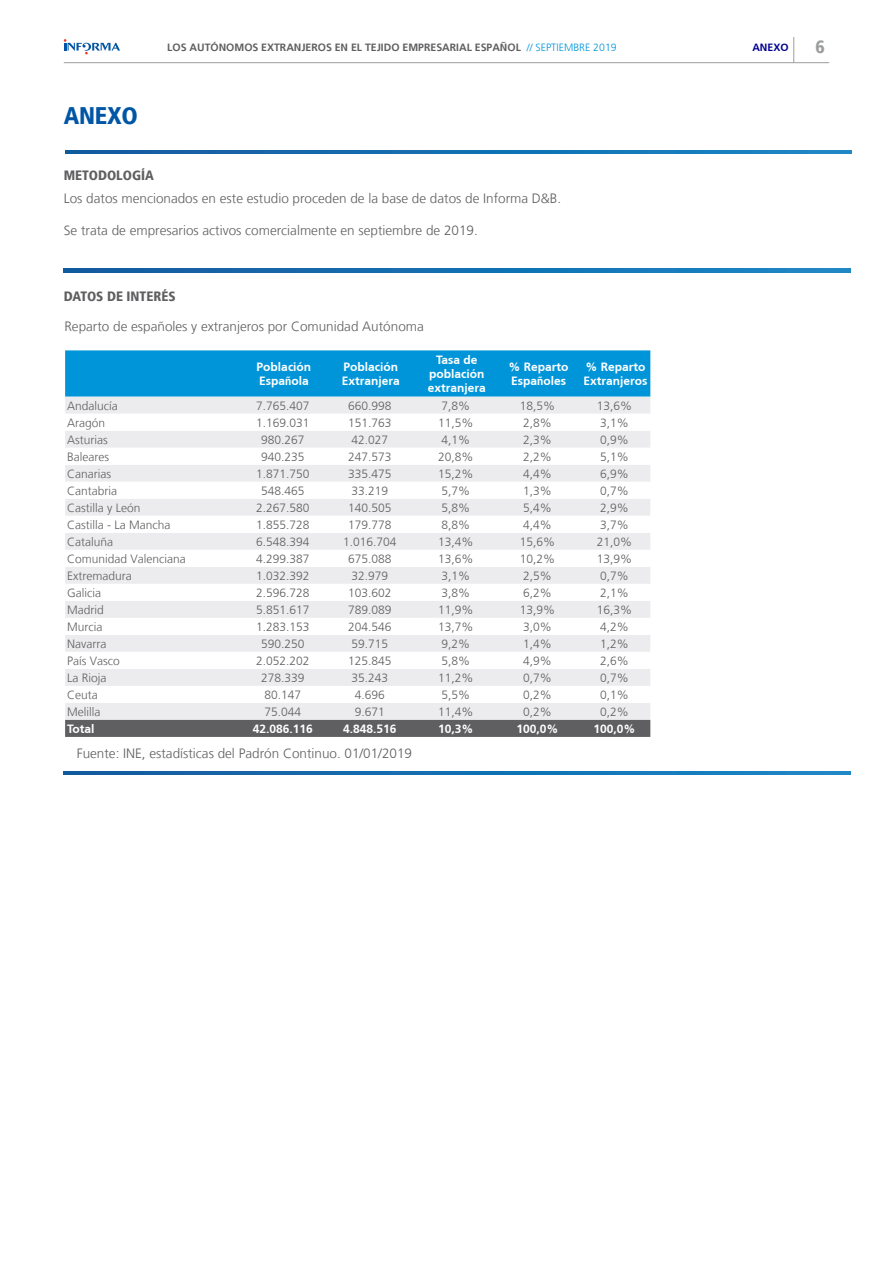
<style>
.page{position:relative;width:893px;height:1263px;background:#fff}
.page>*{position:absolute;margin:0;border:0;box-sizing:border-box;transform-origin:0 0}
.t1{font:900 condensed 24px "Frutiger LT";letter-spacing:-.01em;color:#0155a5}
.t2{font:900 condensed 18px "Frutiger LT";color:#9c9e9e}
.texto{font:300 13.5px "Frutiger LT";color:#5f5f62}
.texto-2{font:900 condensed 13.5px "Frutiger LT";color:#5f5f62}
.texto-3{font:300 12px "Frutiger LT";color:#5f5f62}
.texto-4{font:700 12px/14.4px "Frutiger CE";color:#fff}
.t3{font:700 10.5px "Frutiger Linotype";color:#5f5f62}
.t4{font:700 10.5px "Frutiger CE";color:#000090}
.s1{font-family:"Frutiger LT";font-weight:300;color:#0095d9}
.s2{font-family:"Frutiger LT";font-stretch:condensed}
</style>
<div class="page">
<svg style="left:64px;top:39px;width:56px;height:15px"></svg>
<hr style="left:64px;top:62px;width:765px;height:1px;background:#9c9e9e">
<svg style="left:793px;top:37px;width:1px;height:25px"></svg>
<svg style="left:64px;top:269px;width:786px;height:3px;background:#1570b1"></svg>
<svg style="left:65px;top:150px;width:787px;height:4px;background:#1570b1"></svg>
<div style="left:65px;top:350px;width:585px;height:47px;background:#0095d9"></div>
<div style="left:65px;top:397px;width:585px;height:323px;background:#ececee"></div>
<svg style="left:65px;top:414px;width:585px;height:221px"></svg>
<svg style="left:65px;top:652px;width:585px;height:51px"></svg>
<div style="left:65px;top:720px;width:585px;height:17px;background:#5f5f62"></div>
<svg style="left:64px;top:771px;width:786px;height:3px;background:#1570b1"></svg>
<p class="t1" style="left:64px;top:101px;width:76px">ANEXO</p>
<p class="t3" style="left:167px;top:41px;width:451px">LOS AUTÓNOMOS EXTRANJEROS EN EL TEJIDO EMPRESARIAL ESPAÑOL <span class="s1">// SEPTIEMBRE 2019</span></p>
<h2 class="t2" style="left:816px;top:36px;width:11px">6</h2>
<p class="t4" style="left:752px;top:41px;width:38px">ANEXO</p>
<p class="texto-2" style="left:64px;top:167px;width:92px">METODOLOGÍA</p>
<p class="texto" style="left:64px;top:190px;width:499px">Los datos mencionados en este estudio proceden de la base de datos de Informa D&amp;B.</p>
<p class="texto" style="left:64px;top:223px;width:416px">Se trata de empresarios activos comercialmente en septiembre de 2019.</p>
<p class="texto-2" style="left:64px;top:288px;width:113px">DATOS DE INTERÉS</p>
<p class="texto" style="left:64px;top:318px;width:361px">Reparto de españoles y extranjeros por Comunidad Autónoma</p>
<p class="texto-4" style="left:257px;top:359px;width:56px">Población<br>Espa<span class="s2">ñ</span>ola</p>
<p class="texto-4" style="left:342px;top:359px;width:60px">Población<br>Extranjera</p>
<p class="texto-4" style="left:428px;top:352px;width:60px;text-align:center">Tasa de población extranjera</p>
<p class="texto-4" style="left:509px;top:359px;width:62px">% Reparto<br>Espa<span class="s2">ñ</span>oles</p>
<p class="texto-4" style="left:583px;top:359px;width:65px">% Reparto<br>Extranjeros</p>
<p class="texto-3" style="left:67px;top:399px;width:52px">Andalucía</p>
<p class="texto-3" style="left:256px;top:399px;width:55px">7.765.407</p>
<p class="texto-3" style="left:348px;top:399px;width:45px">660.998</p>
<p class="texto-3" style="left:441px;top:399px;width:30px">7,8%</p>
<p class="texto-3" style="left:520px;top:399px;width:37px">18,5%</p>
<p class="texto-3" style="left:597px;top:399px;width:37px">13,6%</p>
<p class="texto-3" style="left:67px;top:416px;width:40px">Aragón</p>
<p class="texto-3" style="left:256px;top:416px;width:55px">1.169.031</p>
<p class="texto-3" style="left:348px;top:416px;width:45px">151.763</p>
<p class="texto-3" style="left:438px;top:416px;width:37px">11,5%</p>
<p class="texto-3" style="left:523px;top:416px;width:30px">2,8%</p>
<p class="texto-3" style="left:600px;top:416px;width:30px">3,1%</p>
<p class="texto-3" style="left:67px;top:433px;width:42px">Asturias</p>
<p class="texto-3" style="left:261px;top:433px;width:45px">980.267</p>
<p class="texto-3" style="left:351px;top:433px;width:38px">42.027</p>
<p class="texto-3" style="left:441px;top:433px;width:30px">4,1%</p>
<p class="texto-3" style="left:523px;top:433px;width:30px">2,3%</p>
<p class="texto-3" style="left:600px;top:433px;width:30px">0,9%</p>
<p class="texto-3" style="left:67px;top:450px;width:43px">Baleares</p>
<p class="texto-3" style="left:261px;top:450px;width:45px">940.235</p>
<p class="texto-3" style="left:348px;top:450px;width:45px">247.573</p>
<p class="texto-3" style="left:438px;top:450px;width:37px">20,8%</p>
<p class="texto-3" style="left:523px;top:450px;width:30px">2,2%</p>
<p class="texto-3" style="left:600px;top:450px;width:30px">5,1%</p>
<p class="texto-3" style="left:67px;top:467px;width:46px">Canarias</p>
<p class="texto-3" style="left:256px;top:467px;width:55px">1.871.750</p>
<p class="texto-3" style="left:348px;top:467px;width:45px">335.475</p>
<p class="texto-3" style="left:438px;top:467px;width:37px">15,2%</p>
<p class="texto-3" style="left:523px;top:467px;width:30px">4,4%</p>
<p class="texto-3" style="left:600px;top:467px;width:30px">6,9%</p>
<p class="texto-3" style="left:67px;top:484px;width:52px">Cantabria</p>
<p class="texto-3" style="left:261px;top:484px;width:45px">548.465</p>
<p class="texto-3" style="left:351px;top:484px;width:38px">33.219</p>
<p class="texto-3" style="left:441px;top:484px;width:30px">5,7%</p>
<p class="texto-3" style="left:523px;top:484px;width:30px">1,3%</p>
<p class="texto-3" style="left:600px;top:484px;width:30px">0,7%</p>
<p class="texto-3" style="left:67px;top:501px;width:75px">Castilla y León</p>
<p class="texto-3" style="left:256px;top:501px;width:55px">2.267.580</p>
<p class="texto-3" style="left:348px;top:501px;width:45px">140.505</p>
<p class="texto-3" style="left:441px;top:501px;width:30px">5,8%</p>
<p class="texto-3" style="left:523px;top:501px;width:30px">5,4%</p>
<p class="texto-3" style="left:600px;top:501px;width:30px">2,9%</p>
<p class="texto-3" style="left:67px;top:518px;width:105px">Castilla - La Mancha</p>
<p class="texto-3" style="left:256px;top:518px;width:55px">1.855.728</p>
<p class="texto-3" style="left:348px;top:518px;width:45px">179.778</p>
<p class="texto-3" style="left:441px;top:518px;width:30px">8,8%</p>
<p class="texto-3" style="left:523px;top:518px;width:30px">4,4%</p>
<p class="texto-3" style="left:600px;top:518px;width:30px">3,7%</p>
<p class="texto-3" style="left:67px;top:535px;width:48px">Cataluña</p>
<p class="texto-3" style="left:256px;top:535px;width:55px">6.548.394</p>
<p class="texto-3" style="left:343px;top:535px;width:55px">1.016.704</p>
<p class="texto-3" style="left:438px;top:535px;width:37px">13,4%</p>
<p class="texto-3" style="left:520px;top:535px;width:37px">15,6%</p>
<p class="texto-3" style="left:597px;top:535px;width:37px">21,0%</p>
<p class="texto-3" style="left:67px;top:552px;width:120px">Comunidad Valenciana</p>
<p class="texto-3" style="left:256px;top:552px;width:55px">4.299.387</p>
<p class="texto-3" style="left:348px;top:552px;width:45px">675.088</p>
<p class="texto-3" style="left:438px;top:552px;width:37px">13,6%</p>
<p class="texto-3" style="left:520px;top:552px;width:37px">10,2%</p>
<p class="texto-3" style="left:597px;top:552px;width:37px">13,9%</p>
<p class="texto-3" style="left:67px;top:569px;width:66px">Extremadura</p>
<p class="texto-3" style="left:256px;top:569px;width:55px">1.032.392</p>
<p class="texto-3" style="left:351px;top:569px;width:38px">32.979</p>
<p class="texto-3" style="left:441px;top:569px;width:30px">3,1%</p>
<p class="texto-3" style="left:523px;top:569px;width:30px">2,5%</p>
<p class="texto-3" style="left:600px;top:569px;width:30px">0,7%</p>
<p class="texto-3" style="left:67px;top:586px;width:35px">Galicia</p>
<p class="texto-3" style="left:256px;top:586px;width:55px">2.596.728</p>
<p class="texto-3" style="left:348px;top:586px;width:45px">103.602</p>
<p class="texto-3" style="left:441px;top:586px;width:30px">3,8%</p>
<p class="texto-3" style="left:523px;top:586px;width:30px">6,2%</p>
<p class="texto-3" style="left:600px;top:586px;width:30px">2,1%</p>
<p class="texto-3" style="left:67px;top:603px;width:38px">Madrid</p>
<p class="texto-3" style="left:256px;top:603px;width:55px">5.851.617</p>
<p class="texto-3" style="left:348px;top:603px;width:45px">789.089</p>
<p class="texto-3" style="left:438px;top:603px;width:37px">11,9%</p>
<p class="texto-3" style="left:520px;top:603px;width:37px">13,9%</p>
<p class="texto-3" style="left:597px;top:603px;width:37px">16,3%</p>
<p class="texto-3" style="left:67px;top:620px;width:37px">Murcia</p>
<p class="texto-3" style="left:256px;top:620px;width:55px">1.283.153</p>
<p class="texto-3" style="left:348px;top:620px;width:45px">204.546</p>
<p class="texto-3" style="left:438px;top:620px;width:37px">13,7%</p>
<p class="texto-3" style="left:523px;top:620px;width:30px">3,0%</p>
<p class="texto-3" style="left:600px;top:620px;width:30px">4,2%</p>
<p class="texto-3" style="left:67px;top:637px;width:41px">Navarra</p>
<p class="texto-3" style="left:261px;top:637px;width:45px">590.250</p>
<p class="texto-3" style="left:351px;top:637px;width:38px">59.715</p>
<p class="texto-3" style="left:441px;top:637px;width:30px">9,2%</p>
<p class="texto-3" style="left:523px;top:637px;width:30px">1,4%</p>
<p class="texto-3" style="left:600px;top:637px;width:30px">1,2%</p>
<p class="texto-3" style="left:67px;top:654px;width:54px">País Vasco</p>
<p class="texto-3" style="left:256px;top:654px;width:55px">2.052.202</p>
<p class="texto-3" style="left:348px;top:654px;width:45px">125.845</p>
<p class="texto-3" style="left:441px;top:654px;width:30px">5,8%</p>
<p class="texto-3" style="left:523px;top:654px;width:30px">4,9%</p>
<p class="texto-3" style="left:600px;top:654px;width:30px">2,6%</p>
<p class="texto-3" style="left:67px;top:671px;width:41px">La Rioja</p>
<p class="texto-3" style="left:261px;top:671px;width:45px">278.339</p>
<p class="texto-3" style="left:351px;top:671px;width:38px">35.243</p>
<p class="texto-3" style="left:438px;top:671px;width:37px">11,2%</p>
<p class="texto-3" style="left:523px;top:671px;width:30px">0,7%</p>
<p class="texto-3" style="left:600px;top:671px;width:30px">0,7%</p>
<p class="texto-3" style="left:67px;top:688px;width:32px">Ceuta</p>
<p class="texto-3" style="left:265px;top:688px;width:38px">80.147</p>
<p class="texto-3" style="left:355px;top:688px;width:32px">4.696</p>
<p class="texto-3" style="left:441px;top:688px;width:30px">5,5%</p>
<p class="texto-3" style="left:523px;top:688px;width:30px">0,2%</p>
<p class="texto-3" style="left:600px;top:688px;width:30px">0,1%</p>
<p class="texto-3" style="left:67px;top:705px;width:35px">Melilla</p>
<p class="texto-3" style="left:265px;top:705px;width:38px">75.044</p>
<p class="texto-3" style="left:355px;top:705px;width:32px">9.671</p>
<p class="texto-3" style="left:438px;top:705px;width:37px">11,4%</p>
<p class="texto-3" style="left:523px;top:705px;width:30px">0,2%</p>
<p class="texto-3" style="left:600px;top:705px;width:30px">0,2%</p>
<p class="texto-4" style="left:67px;top:721px;width:29px">Total</p>
<p class="texto-4" style="left:253px;top:721px;width:62px">42.086.116</p>
<p class="texto-4" style="left:343px;top:721px;width:55px">4.848.516</p>
<p class="texto-4" style="left:438px;top:721px;width:37px">10,3%</p>
<p class="texto-4" style="left:516px;top:721px;width:44px">100,0%</p>
<p class="texto-4" style="left:593px;top:721px;width:44px">100,0%</p>
<p class="texto" style="left:77px;top:745px;width:337px">Fuente: INE, estadísticas del Padrón Continuo. 01/01/2019</p>
</div>
